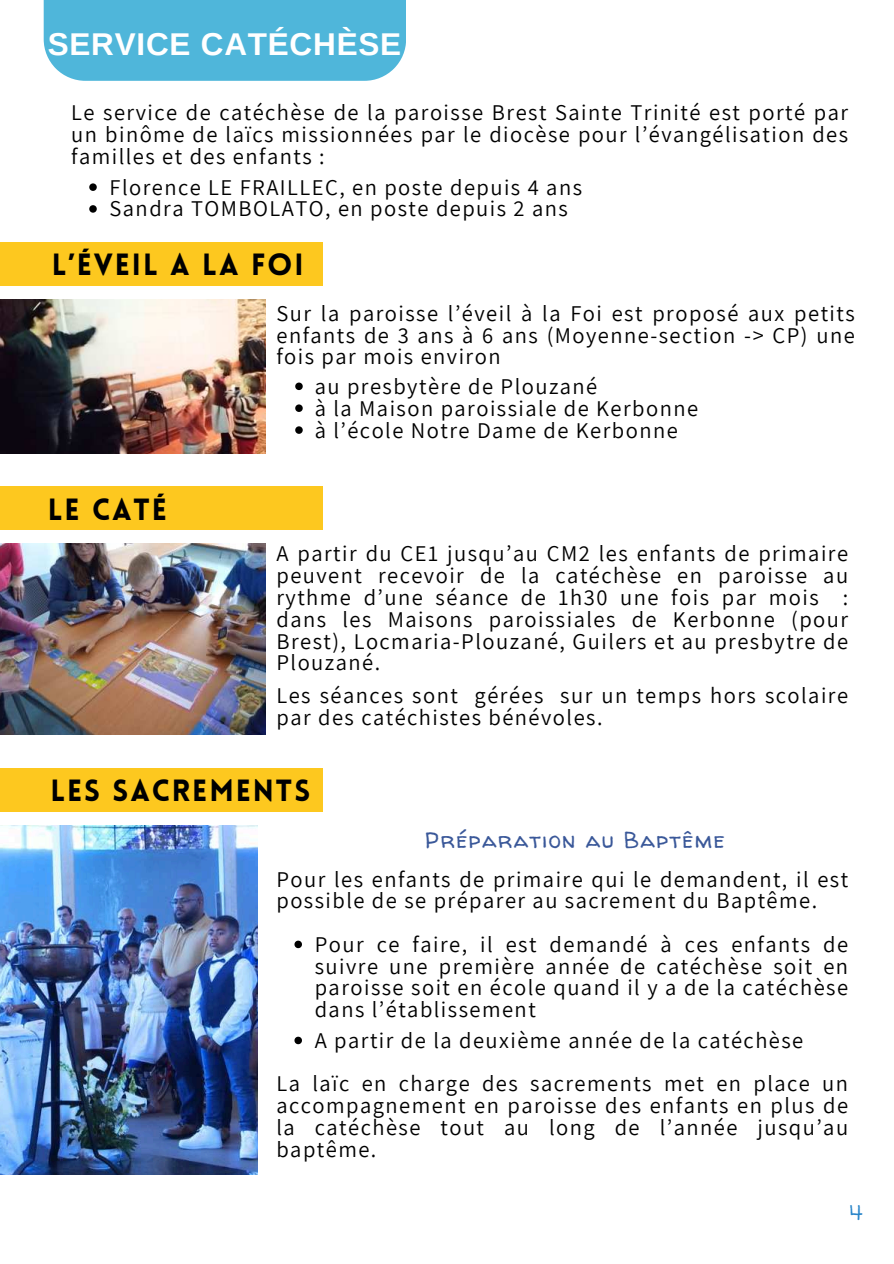
<style>
.page{position:relative;width:894px;height:1264px;background:#fff}
.page>*{position:absolute;margin:0;border:0;box-sizing:border-box;transform-origin:0 0}
.t1{font:700 31.5px "Arimo";letter-spacing:.025em;color:#fff}
.t2{font:900 30px "Lovelo";letter-spacing:.065em;color:#000}
.t3{font:22.5px/21.9px "Assistant";letter-spacing:.065em;color:#000;text-align:justify}
.t4{font:22.5px "Walter Turncoat";letter-spacing:.065em;color:#3a5899}
.t5{font:21px "Walter Turncoat";color:#2985c9}
</style>
<div class="page">
<div style="left:44px;top:0;width:362px;height:81px;background:#4fb6da"></div>
<div style="left:0;top:486px;width:323px;height:44px;background:#fdc81f"></div>
<img style="left:0;top:300px;width:266px;height:154px">
<div style="left:0;top:242px;width:323px;height:44px;background:#fdc81f"></div>
<div style="left:0;top:767px;width:323px;height:44px;background:#fdc81f"></div>
<img style="left:0;top:825px;width:258px;height:348px">
<img style="left:0;top:544px;width:266px;height:190px">
<svg style="left:295px;top:382px;width:7px;height:8px"></svg>
<svg style="left:295px;top:404px;width:7px;height:8px"></svg>
<svg style="left:295px;top:426px;width:7px;height:8px"></svg>
<svg style="left:89px;top:183px;width:8px;height:8px"></svg>
<svg style="left:89px;top:205px;width:8px;height:8px"></svg>
<svg style="left:294px;top:940px;width:8px;height:8px"></svg>
<svg style="left:294px;top:1036px;width:8px;height:8px"></svg>
<h1 class="t1" style="left:48px;top:22px;width:355px">SERVICE CATÉCHÈSE</h1>
<p class="t3" style="left:71px;top:101px;width:778px">Le service de catéchèse de la paroisse Brest Sainte Trinité est porté par un binôme de laïcs missionnées par le diocèse pour l’évangélisation des familles et des enfants :</p>
<p class="t3" style="left:109px;top:175px;width:474px">Florence LE FRAILLEC, en poste depuis 4 ans<br>Sandra TOMBOLATO, en poste depuis 2 ans</p>
<h2 class="t2" style="left:52px;top:246px;width:253px">L’ÉVEIL A LA FOI</h2>
<h2 class="t2" style="left:48px;top:490px;width:121px">LE CATÉ</h2>
<p class="t3" style="left:276px;top:301px;width:579px">Sur la paroisse l’éveil à la Foi est proposé aux petits enfants de 3 ans à 6 ans (Moyenne-section -&gt; CP) une fois par mois environ</p>
<p class="t3" style="left:314px;top:374px;width:385px;text-align:left">au presbytère de Plouzané<br>à la Maison paroissiale de Kerbonne à l’école Notre Dame de Kerbonne</p>
<p class="t3" style="left:276px;top:541px;width:573px">A partir du CE1 jusqu’au CM2 les enfants de primaire peuvent recevoir de la catéchèse en paroisse au rythme d’une séance de 1h30 une fois par mois : dans les Maisons paroissiales de Kerbonne (pour Brest), Locmaria-Plouzané, Guilers et au presbytre de Plouzané.</p>
<p class="t3" style="left:276px;top:683px;width:573px">Les séances sont gérées sur un temps hors scolaire par des catéchistes bénévoles.</p>
<h2 class="t2" style="left:50px;top:771px;width:261px">LES SACREMENTS</h2>
<p class="t4" style="left:424px;top:823px;width:301px">Préparation au Baptême</p>
<p class="t3" style="left:276px;top:867px;width:573px">Pour les enfants de primaire qui le demandent, il est possible de se préparer au sacrement du Baptême.</p>
<p class="t3" style="left:314px;top:932px;width:534px">Pour ce faire, il est demandé à ces enfants de suivre une première année de catéchèse soit en paroisse soit en école quand il y a de la catéchèse dans l’établissement</p>
<p class="t3" style="left:276px;top:1017px;width:573px;line-height:43.5px;text-align:center">A partir de la deuxième année de la catéchèse<br>La laïc en charge des sacrements met en place un</p>
<p class="t3" style="left:276px;top:1093px;width:573px">accompagnement en paroisse des enfants en plus de la catéchèse tout au long de l’année jusqu’au baptême.</p>
<p class="t5" style="left:849px;top:1197px;width:15px">4</p>
</div>
